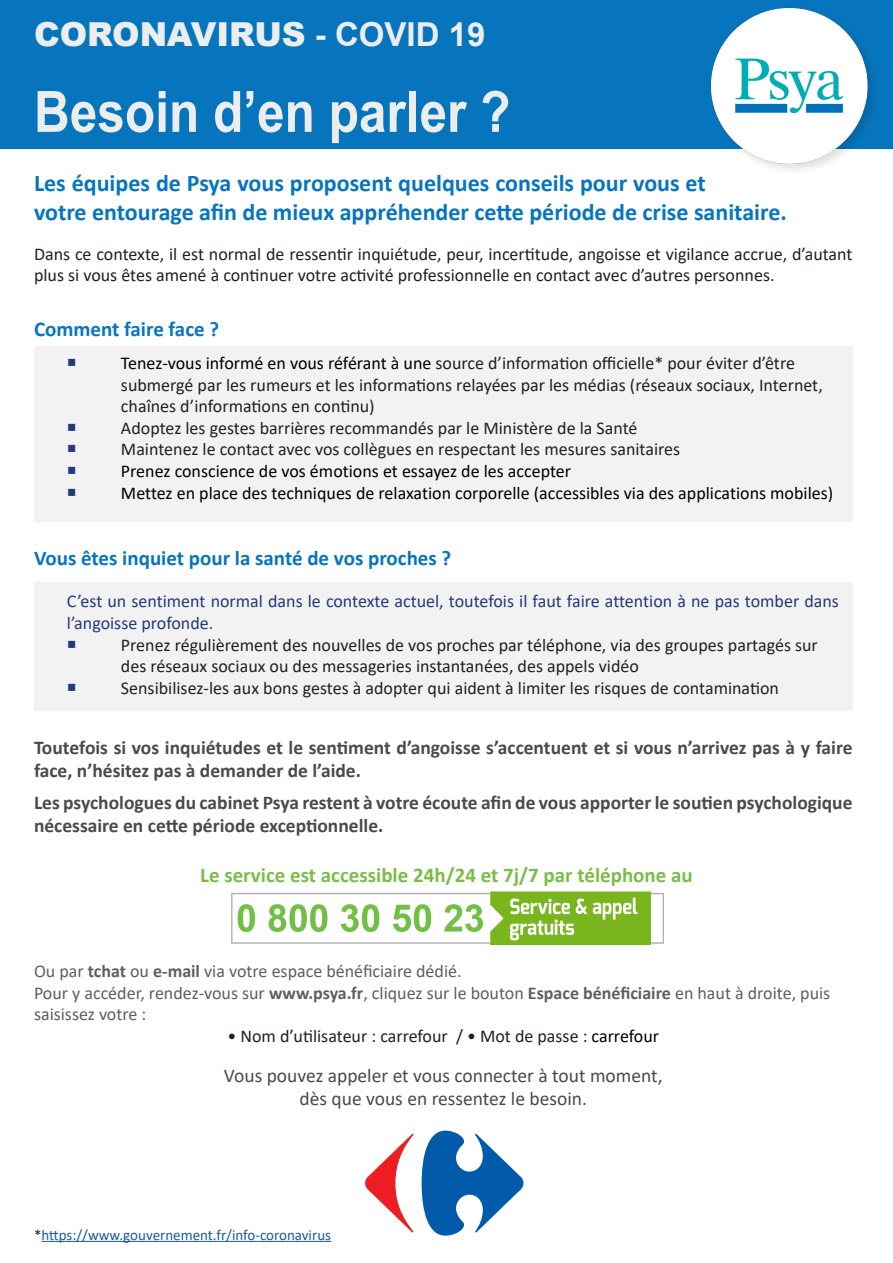
<style>
.page{position:relative;width:893px;height:1263px;background:#fff}
.page>*{position:absolute;margin:0;border:0;box-sizing:border-box;transform-origin:0 0}
.t1{font:700 57px "Arial Narrow";color:#eceded;scale:1.06 1}
.t2{font:900 33px "Arial";color:#eceded}
.t3{font:700 24px/28.8px "Calibri";color:#0775bd}
.t4{font:700 21px "Calibri";color:#0775bd}
.t5{font:700 21px "Calibri";color:#7abe47}
.t6{font:700 19.5px/23.4px "Calibri";color:#494a4b}
.t7{font:19.5px "Calibri";color:#494a4b}
.t8{font:18px/21.6px "Calibri";color:#231f20}
.t9{font:18px/21.6px "Calibri";color:#605e5f}
.t10{font:18px "Calibri";color:#000}
.t11{font:18px/21.6px "Calibri";color:#243979}
.t12{font:15px "Calibri";color:#175d9e}
.s1{font-weight:700}
.s2{color:#000}
.s3{color:#231f20}
</style>
<div class="page">
<div style="left:34px;top:582px;width:819px;height:128px;background:#f3f2f3"></div>
<div style="left:34px;top:347px;width:819px;height:175px;background:#f3f2f3"></div>
<div style="left:0;top:0;width:893px;height:149px;background:#0775bd"></div>
<img style="left:710px;top:7px;width:163px;height:163px">
<hr style="left:41px;top:1241px;width:290px;height:1px;background:#175d9e">
<img style="left:232px;top:891px;width:431px;height:55px">
<svg style="left:365px;top:1134px;width:48px;height:98px"></svg>
<svg style="left:422px;top:1130px;width:101px;height:105px"></svg>
<p class="t2" style="left:34px;top:11px;width:453px">CORONAVIRUS <span class="s1">- COVID 19</span></p>
<p class="t1" style="left:34px;top:69px;width:451px">Besoin d’en parler ?</p>
<p class="t3" style="left:34px;top:168px;width:754px">Les équipes de Psya vous proposent quelques conseils pour vous et<br>votre entourage afin de mieux appréhender cette période de crise sanitaire.</p>
<p class="t8" style="left:34px;top:242px;width:820px">Dans ce contexte, il est normal de ressentir inquiétude, peur, incertitude, angoisse et vigilance accrue, d’autant plus si vous êtes amené à continuer votre activité professionnelle en contact avec d’autres personnes.</p>
<p class="t4" style="left:34px;top:314px;width:187px">Comment faire face ?</p>
<p class="t8" style="left:121px;top:352px;width:703px"><span class="s2">Tenez-vous informé en vous référant à une</span> source d’information officielle* pour éviter d’être submergé par les rumeurs et les informations relayées par les médias (réseaux sociaux, Internet, chaînes d’informations en continu)</p>
<p class="t8" style="left:121px;top:416px;width:518px">Adoptez les gestes barrières recommandés par le Ministère de la Santé</p>
<p class="t8" style="left:121px;top:438px;width:561px">Maintenez le contact avec vos collègues en respectant les mesures sanitaires</p>
<p class="t10" style="left:121px;top:458px;width:452px">Prenez conscience de vos émotions et essayez de les accepter</p>
<p class="t10" style="left:121px;top:480px;width:714px">Mettez en place des techniques de relaxation corporelle (accessibles via des applications mobiles)</p>
<p class="t4" style="left:34px;top:543px;width:419px">Vous êtes inquiet pour la santé de vos proches ?</p>
<p class="t11" style="left:67px;top:590px;width:773px">C’est un sentiment normal dans le contexte actuel, toutefois il faut faire attention à ne pas tomber dans l’angoisse profonde.</p>
<p class="t8" style="left:121px;top:633px;width:698px">Prenez régulièrement des nouvelles de vos proches par téléphone, via des groupes partagés sur des réseaux sociaux ou des messageries instantanées, des appels vidéo</p>
<p class="t8" style="left:121px;top:676px;width:660px">Sensibilisez-les aux bons gestes à adopter qui aident à limiter les risques de contamination</p>
<p class="t6" style="left:34px;top:735px;width:820px">Toutefois si vos inquiétudes et le sentiment d’angoisse s’accentuent et si vous n’arrivez pas à y faire face, n’hésitez pas à demander de l’aide.</p>
<p class="t6" style="left:34px;top:790px;width:820px">Les psychologues du cabinet Psya restent à votre écoute afin de vous apporter le soutien psychologique nécessaire en cette période exceptionnelle.</p>
<p class="t5" style="left:200px;top:860px;width:494px">Le service est accessible 24h/24 et 7j/7 par téléphone au</p>
<p class="t9" style="left:34px;top:960px;width:429px">Ou par <span class="s1">tchat</span> ou <span class="s1">e-mail</span> via votre espace bénéficiaire dédié.</p>
<p class="t9" style="left:34px;top:981px;width:798px">Pour y accéder, rendez-vous sur <span class="s1">www.psya.fr</span>, cliquez sur le bouton <span class="s1">Espace bénéficiaire</span> en haut à droite, puis saisissez votre :</p>
<p class="t8" style="left:227px;top:1025px;width:433px">• Nom d’utilisateur : carrefour / • Mot de passe : <span class="s2">carrefour</span></p>
<p class="t7" style="left:224px;top:1062px;width:440px">Vous pouvez appeler et vous connecter à tout moment,</p>
<p class="t7" style="left:300px;top:1085px;width:289px">dès que vous en ressentez le besoin.</p>
<p class="t12" style="left:34px;top:1224px;width:299px"><span class="s3">*</span>https://www.gouvernement.fr/info-coronavirus</p>
</div>
